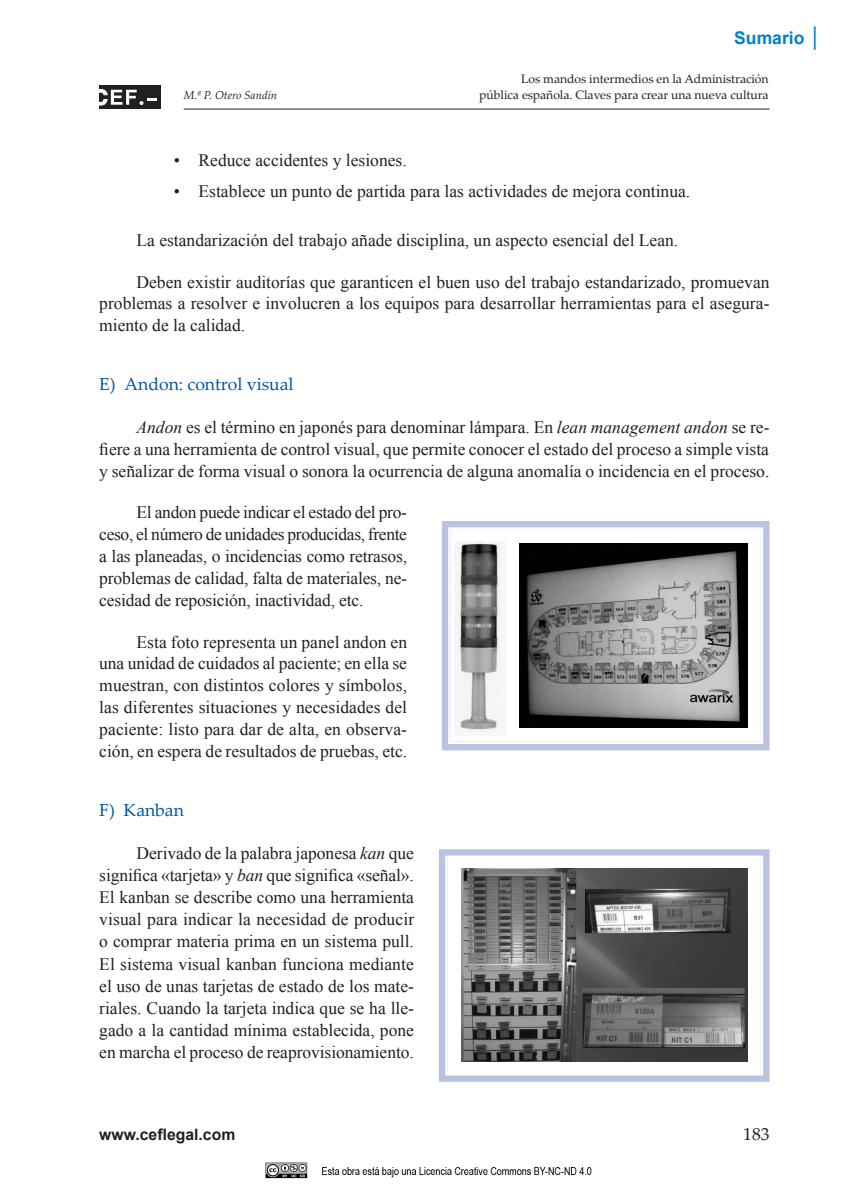
<style>
.page{position:relative;width:844px;height:1191px;background:#fff}
.page>*{position:absolute;margin:0;border:0;box-sizing:border-box;transform-origin:0 0}
.t1{font:17.5px/21.9px "Times New Roman";color:#231f20;text-align:justify}
.t2{font:17.5px "Palatino Linotype";color:#0155a5}
.t3{font:700 17.5px "Arial";color:#0082c8}
.t4{font:17.5px "Palatino Linotype";color:#231f20}
.t5{font:700 15.75px "Arial";color:#231f20}
.t6{font:12.25px "Palatino Linotype";letter-spacing:-.005em;color:#231f20}
.t7{font:italic 11.38px "Palatino Linotype";color:#231f20}
.s1{font-size:19.25px}
.s2{font-style:italic}
</style>
<div class="page">
<hr style="left:184px;top:109px;width:585px;height:1px;background:#231f20">
<div style="left:99px;top:85px;width:62px;height:24px;background:#231f20"></div>
<svg style="left:99px;top:89px;width:58px;height:16px"></svg>
<img style="left:519px;top:544px;width:228px;height:183px">
<img style="left:454px;top:541px;width:47px;height:191px">
<div style="left:441px;top:521px;width:328px;height:229px;border:9px solid #b9c2e1"></div>
<div style="left:448px;top:527px;width:315px;height:217px;border:2px solid #fff"></div>
<img style="left:461px;top:869px;width:285px;height:193px">
<div style="left:439px;top:849px;width:330px;height:232px;border:9px solid #b9c2e1"></div>
<div style="left:445px;top:855px;width:318px;height:220px;border:2px solid #fff"></div>
<img style="left:265px;top:1162px;width:327px;height:17px">
<p class="t3" style="left:734px;top:26px;width:89px">Sumario <span class="s1">│</span></p>
<p class="t6" style="left:521px;top:70px;width:249px">Los mandos intermedios en la Administración</p>
<p class="t7" style="left:184px;top:87px;width:95px">M.ª P. Otero Sandín</p>
<p class="t6" style="left:479px;top:86px;width:291px">pública española. Claves para crear una nueva cultura</p>
<p class="t1" style="left:174px;top:149px;width:234px">• Reduce accidentes y lesiones.</p>
<p class="t1" style="left:174px;top:180px;width:518px">• Establece un punto de partida para las actividades de mejora continua.</p>
<p class="t1" style="left:136px;top:229px;width:543px">La estandarización del trabajo añade disciplina, un aspecto esencial del Lean.</p>
<p class="t1" style="left:99px;top:271px;width:671px;text-indent:37px">Deben existir auditorías que garanticen el buen uso del trabajo estandarizado, promuevan problemas a resolver e involucren a los equipos para desarrollar herramientas para el asegura&shy;miento de la calidad.</p>
<p class="t2" style="left:99px;top:371px;width:196px">E) Andon: control visual</p>
<p class="t1" style="left:99px;top:416px;width:671px;text-indent:37px"><span class="s2">Andon</span> es el término en japonés para denominar lámpara. En <span class="s2">lean management andon</span> se re&shy;fiere a una herramienta de control visual, que permite conocer el estado del proceso a simple vista y señalizar de forma visual o sonora la ocurrencia de alguna anomalía o incidencia en el proceso.</p>
<p class="t1" style="left:99px;top:501px;width:309px;text-indent:37px">El andon puede indicar el estado del pro&shy;ceso, el número de unidades producidas, frente a las planeadas, o incidencias como retrasos, problemas de calidad, falta de materiales, ne&shy;cesidad de reposición, inactividad, etc.</p>
<p class="t1" style="left:99px;top:630px;width:309px;text-indent:37px">Esta foto representa un panel andon en una unidad de cuidados al paciente; en ella se muestran, con distintos colores y símbolos, las diferentes situaciones y necesidades del paciente: listo para dar de alta, en observa&shy;ción, en espera de resultados de pruebas, etc.</p>
<p class="t2" style="left:99px;top:797px;width:86px">F) Kanban</p>
<p class="t1" style="left:99px;top:842px;width:316px;text-indent:37px">Derivado de la palabra japonesa <span class="s2">kan</span> que significa «tarjeta» y <span class="s2">ban</span> que significa «señal».<br>El kanban se describe como una herramienta visual para indicar la necesidad de producir o comprar materia prima en un sistema pull.<br>El sistema visual kanban funciona mediante el uso de unas tarjetas de estado de los mate&shy;riales. Cuando la tarjeta indica que se ha lle&shy;gado a la cantidad mínima establecida, pone en marcha el proceso de reaprovisionamiento.</p>
<p class="t5" style="left:99px;top:1123px;width:137px">www.ceflegal.com</p>
<p class="t4" style="left:743px;top:1121px;width:28px">183</p>
</div>
